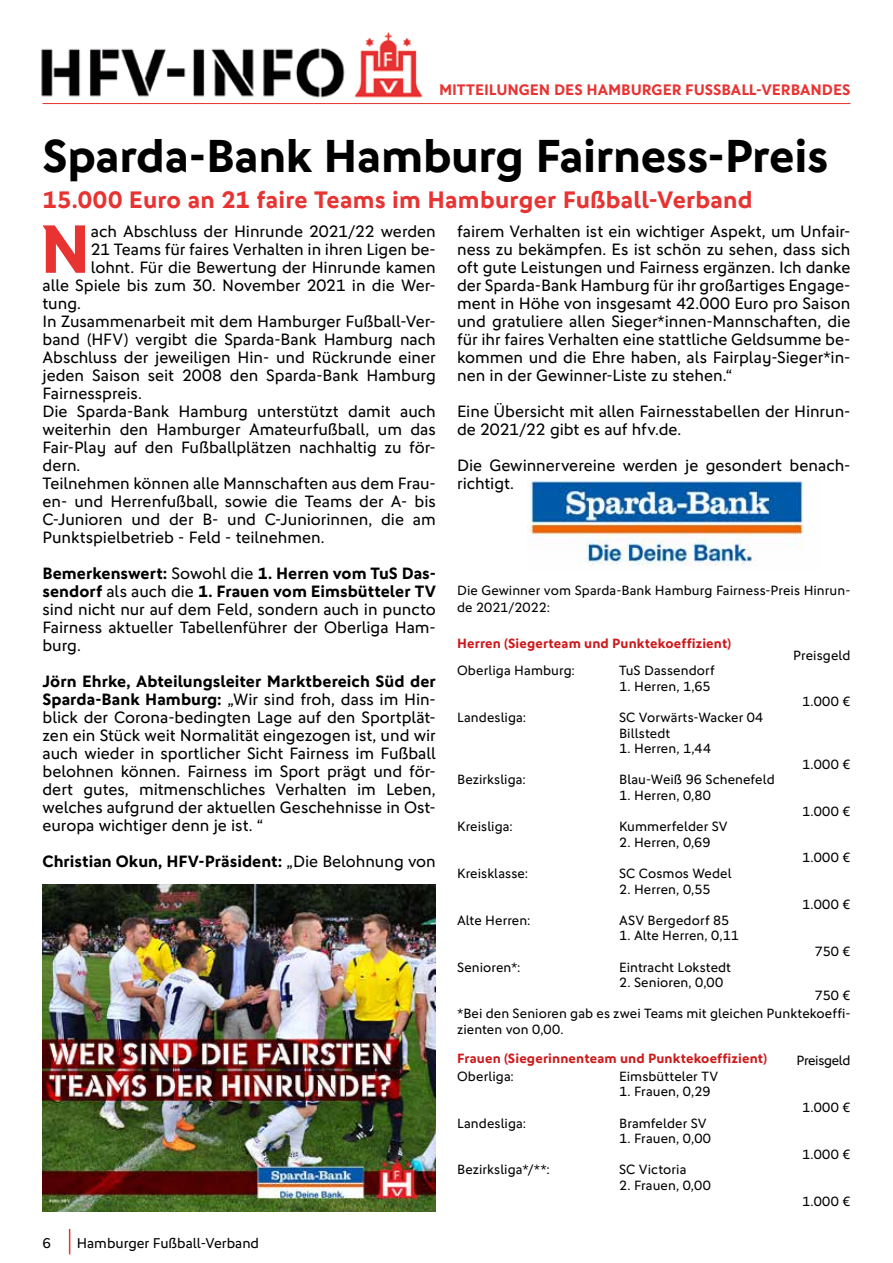
<style>
.page{position:relative;width:893px;height:1263px;background:#fff}
.page>*{position:absolute;margin:0;border:0;box-sizing:border-box;transform-origin:0 0}
.t1{font:700 68.7px "DFB Sans";color:#e73433}
.t2{font:700 46.5px "DFB Sans";letter-spacing:-.01em;color:#000}
.t3{font:700 24px "DFB Sans";letter-spacing:.01em;color:#e73433}
.t4{font:16.5px/18px "DFB Sans";color:#000;text-align:justify}
.t5{font:700 16.5px "DFB Sans";color:#000}
.t6{font:700 15.3px "DFB Sans";color:#e73433}
.t7{font:14.25px "DFB Sans";color:#000}
.t8{font:13.5px/16.5px "DFB Sans";letter-spacing:.005em;color:#000}
.t9{font:700 13.5px "DFB Sans";letter-spacing:.01em;color:#cd191b}
.t10{font:13.5px "DFB Sans";letter-spacing:-.025em;color:#000}
.s1{font-weight:700}
.s2{font-weight:400}
</style>
<div class="page">
<svg style="left:69px;top:1229px;width:1px;height:25px"></svg>
<img style="left:41px;top:32px;width:382px;height:66px">
<hr style="left:43px;top:103px;width:807px;height:1px;background:#e73433">
<img style="left:43px;top:885px;width:393px;height:327px">
<img style="left:527px;top:480px;width:277px;height:86px">
<p class="t6" style="left:439px;top:80px;width:413px">MITTEILUNGEN DES HAMBURGER FUSSBALL-VERBANDES</p>
<h2 class="t2" style="left:43px;top:129px;width:787px">Sparda-Bank Hamburg Fairness-Preis</h2>
<h3 class="t3" style="left:43px;top:185px;width:712px">15.000 Euro an 21 faire Teams im Hamburger Fußball-Verband</h3>
<h1 class="t1" style="left:40px;top:208px;width:53px">N</h1>
<p class="t4" style="left:91px;top:222px;width:347px">ach Abschluss der Hinrunde 2021/22 werden</p>
<p class="t4" style="left:457px;top:222px;width:395px">fairem Verhalten ist ein wichtiger Aspekt, um Unfair&shy;ness zu bekämpfen. Es ist schön zu sehen, dass sich oft gute Leistungen und Fairness ergänzen. Ich danke der Sparda-Bank Hamburg für ihr großartiges Engage&shy;ment in Höhe von insgesamt 42.000 Euro pro Saison und gratuliere allen Sieger*innen-Mannschaften, die für ihr faires Verhalten eine stattliche Geldsumme be&shy;kommen und die Ehre haben, als Fairplay-Sieger*in&shy;nen in der Gewinner-Liste zu stehen.“</p>
<p class="t4" style="left:457px;top:402px;width:395px">Eine Übersicht mit allen Fairnesstabellen der Hinrun&shy;de 2021/22 gibt es auf hfv.de.</p>
<p class="t4" style="left:457px;top:456px;width:395px">Die Gewinnervereine werden je gesondert benach&shy;richtigt.</p>
<p class="t4" style="left:91px;top:240px;width:347px">21 Teams für faires Verhalten in ihren Ligen be-</p>
<p class="t4" style="left:91px;top:258px;width:347px">lohnt. Für die Bewertung der Hinrunde kamen</p>
<p class="t4" style="left:43px;top:276px;width:395px">alle Spiele bis zum 30. November 2021 in die Wer-</p>
<p class="t4" style="left:43px;top:294px;width:40px">tung.</p>
<p class="t4" style="left:43px;top:312px;width:395px">In Zusammenarbeit mit dem Hamburger Fußball-Ver-</p>
<p class="t4" style="left:43px;top:330px;width:395px">band (HFV) vergibt die Sparda-Bank Hamburg nach</p>
<p class="t4" style="left:43px;top:348px;width:395px">Abschluss der jeweiligen Hin- und Rückrunde einer</p>
<p class="t4" style="left:43px;top:366px;width:395px">jeden Saison seit 2008 den Sparda-Bank Hamburg</p>
<p class="t4" style="left:43px;top:384px;width:101px">Fairnesspreis.</p>
<p class="t4" style="left:43px;top:402px;width:395px">Die Sparda-Bank Hamburg unterstützt damit auch</p>
<p class="t4" style="left:43px;top:420px;width:395px">weiterhin den Hamburger Amateurfußball, um das</p>
<p class="t4" style="left:43px;top:438px;width:395px">Fair-Play auf den Fußballplätzen nachhaltig zu för-</p>
<p class="t4" style="left:43px;top:456px;width:39px">dern.</p>
<p class="t4" style="left:43px;top:474px;width:395px">Teilnehmen können alle Mannschaften aus dem Frau-</p>
<p class="t4" style="left:43px;top:492px;width:395px">en- und Herrenfußball, sowie die Teams der A- bis</p>
<p class="t4" style="left:43px;top:510px;width:395px">C-Junioren und der B- und C-Juniorinnen, die am</p>
<p class="t4" style="left:43px;top:528px;width:284px">Punktspielbetrieb - Feld - teilnehmen.</p>
<p class="t4" style="left:42px;top:564px;width:395px"><span class="s1">Bemerkenswert:</span> Sowohl die <span class="s1">1. Herren vom TuS Das&shy;sendorf</span> als auch die <span class="s1">1. Frauen vom Eimsbütteler TV </span>sind nicht nur auf dem Feld, sondern auch in puncto Fairness aktueller Tabellenführer der Oberliga Ham&shy;burg.</p>
<p class="t4" style="left:42px;top:672px;width:395px"><span class="s1">Jörn Ehrke, Abteilungsleiter Marktbereich Süd der Sparda-Bank Hamburg:</span> „Wir sind froh, dass im Hin&shy;blick der Corona-bedingten Lage auf den Sportplät&shy;zen ein Stück weit Normalität eingezogen ist, und wir auch wieder in sportlicher Sicht Fairness im Fußball belohnen können. Fairness im Sport prägt und för&shy;dert gutes, mitmenschliches Verhalten im Leben, welches aufgrund der aktuellen Geschehnisse in Ost&shy;europa wichtiger denn je ist. “</p>
<p class="t5" style="left:42px;top:851px;width:395px">Christian Okun, HFV-Präsident: <span class="s2">„Die Belohnung von</span></p>
<p class="t8" style="left:457px;top:582px;width:395px">Die Gewinner vom Sparda-Bank Hamburg Fairness-Preis Hinrun&shy;de 2021/2022:</p>
<p class="t9" style="left:457px;top:636px;width:276px">Herren (Siegerteam und Punktekoeffizient)</p>
<p class="t8" style="left:793px;top:646px;width:59px">Preisgeld</p>
<p class="t8" style="left:457px;top:662px;width:119px">Oberliga Hamburg:</p>
<p class="t8" style="left:619px;top:662px;width:97px">TuS Dassendorf</p>
<p class="t8" style="left:619px;top:678px;width:93px">1. Herren, 1,65</p>
<p class="t8" style="left:802px;top:693px;width:50px">1.000 €</p>
<p class="t8" style="left:457px;top:709px;width:71px">Landesliga:</p>
<p class="t8" style="left:619px;top:709px;width:146px;line-height:15.6px">SC Vorwärts-Wacker 04<br>Billstedt</p>
<p class="t8" style="left:619px;top:740px;width:94px">1. Herren, 1,44</p>
<p class="t8" style="left:802px;top:756px;width:50px">1.000 €</p>
<p class="t8" style="left:457px;top:771px;width:70px">Bezirksliga:</p>
<p class="t8" style="left:619px;top:771px;width:157px">Blau-Weiß 96 Schenefeld</p>
<p class="t8" style="left:619px;top:787px;width:93px">1. Herren, 0,80</p>
<p class="t8" style="left:802px;top:803px;width:50px">1.000 €</p>
<p class="t8" style="left:457px;top:818px;width:57px">Kreisliga:</p>
<p class="t8" style="left:619px;top:818px;width:110px">Kummerfelder SV</p>
<p class="t8" style="left:619px;top:834px;width:93px">2. Herren, 0,69</p>
<p class="t8" style="left:802px;top:849px;width:50px">1.000 €</p>
<p class="t8" style="left:457px;top:865px;width:73px">Kreisklasse:</p>
<p class="t8" style="left:619px;top:865px;width:114px">SC Cosmos Wedel</p>
<p class="t8" style="left:619px;top:880px;width:93px">2. Herren, 0,55</p>
<p class="t8" style="left:802px;top:896px;width:50px">1.000 €</p>
<p class="t8" style="left:457px;top:912px;width:75px">Alte Herren:</p>
<p class="t8" style="left:619px;top:912px;width:112px">ASV Bergedorf 85</p>
<p class="t8" style="left:619px;top:927px;width:121px">1. Alte Herren, 0,11</p>
<p class="t8" style="left:815px;top:943px;width:37px">750 €</p>
<p class="t8" style="left:457px;top:958px;width:65px">Senioren*:</p>
<p class="t8" style="left:619px;top:958px;width:114px">Eintracht Lokstedt</p>
<p class="t8" style="left:619px;top:974px;width:106px">2. Senioren, 0,00</p>
<p class="t8" style="left:457px;top:986px;width:395px;line-height:18.6px;text-align:right">750 €<br>*Bei den Senioren gab es zwei Teams mit gleichen Punktekoeffi-</p>
<p class="t8" style="left:457px;top:1021px;width:108px">zienten von 0,00.</p>
<p class="t9" style="left:457px;top:1050px;width:311px">Frauen (Siegerinnenteam und Punktekoeffizient)</p>
<p class="t10" style="left:796px;top:1053px;width:55px">Preisgeld</p>
<p class="t8" style="left:457px;top:1068px;width:58px">Oberliga:</p>
<p class="t8" style="left:619px;top:1068px;width:100px">Eimsbütteler TV</p>
<p class="t8" style="left:619px;top:1083px;width:93px">1. Frauen, 0,29</p>
<p class="t8" style="left:802px;top:1099px;width:50px">1.000 €</p>
<p class="t8" style="left:457px;top:1114px;width:71px">Landesliga:</p>
<p class="t8" style="left:619px;top:1114px;width:89px">Bramfelder SV</p>
<p class="t8" style="left:619px;top:1130px;width:93px">1. Frauen, 0,00</p>
<p class="t8" style="left:802px;top:1146px;width:50px">1.000 €</p>
<p class="t8" style="left:457px;top:1161px;width:94px">Bezirksliga*/**:</p>
<p class="t8" style="left:619px;top:1161px;width:69px">SC Victoria</p>
<p class="t8" style="left:619px;top:1177px;width:93px">2. Frauen, 0,00</p>
<p class="t8" style="left:802px;top:1192px;width:50px">1.000 €</p>
<p class="t7" style="left:43px;top:1235px;width:10px">6</p>
<p class="t7" style="left:77px;top:1235px;width:184px">Hamburger Fußball-Verband</p>
</div>
